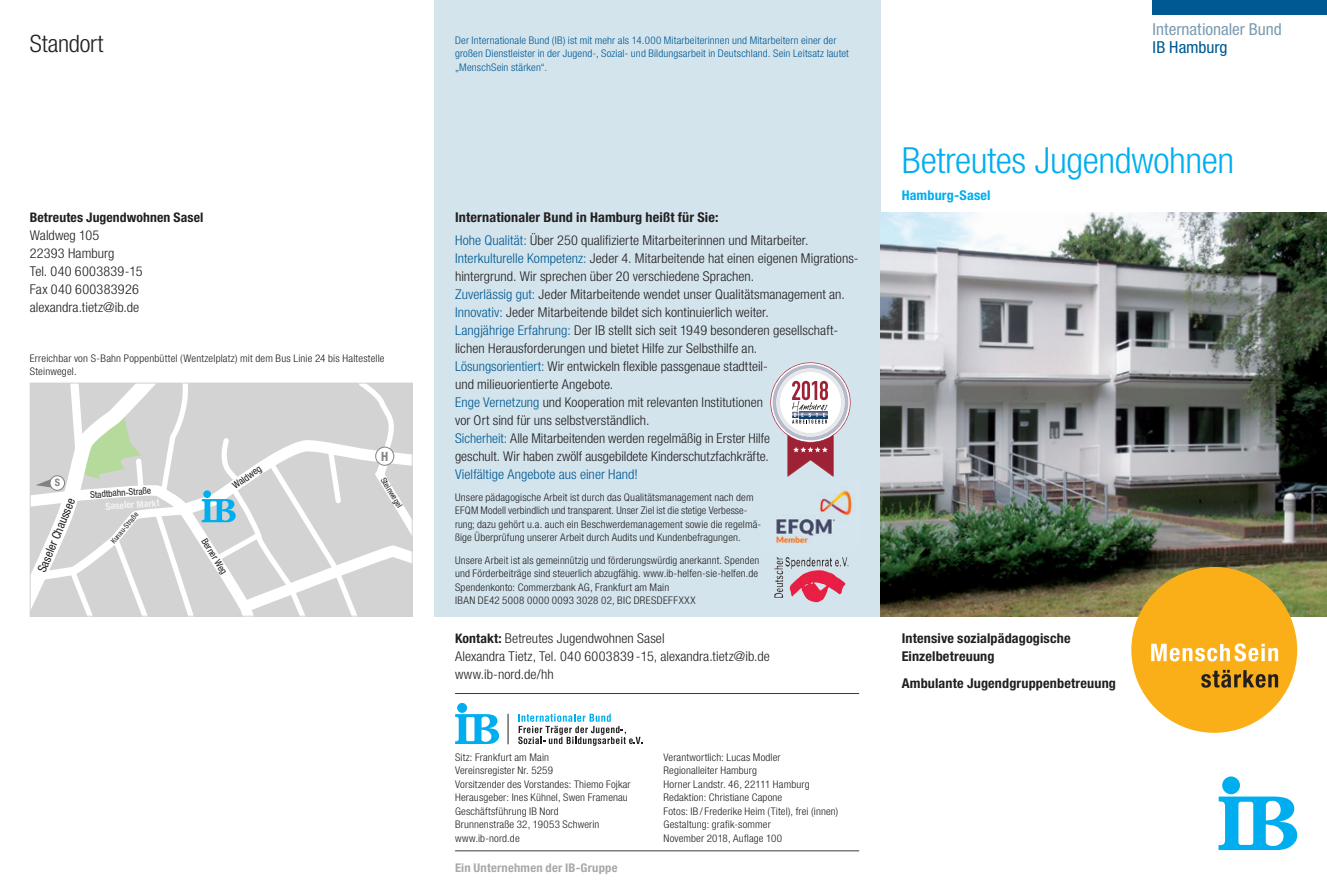
<style>
.page{position:relative;width:1327px;height:893px;background:#fff}
.page>*{position:absolute;margin:0;border:0;box-sizing:border-box;transform-origin:0 0}
._16_titel_kleiner{font:300 condensed 36px "Helvetica Neue LT Std";letter-spacing:-.01em;color:#00aeef;scale:1.05 1}
._16_headlines{font:300 condensed 24px "Helvetica Neue LT Std";letter-spacing:-.01em;color:#231f20;scale:1.04 1}
.t1{font:condensed 16.5px "Helvetica Neue LT Pro";color:#7c9cb1;scale:1.05 1}
.t2{font:condensed 16.5px "Helvetica Neue LT Pro";letter-spacing:-.005em;color:#005992;scale:1.05 1}
._16_fließ_ohne_absat{font:300 condensed 13.5px/18px "Helvetica Neue LT Std";letter-spacing:.005em;color:#231f20;scale:1.05 1}
._16_titel-subline{font:700 condensed 13.5px/18px "Helvetica Neue LT Pro";letter-spacing:.01em;color:#231f20;scale:1.05 1}
.t3{font:300 condensed 13.5px "Helvetica Neue LT Std";letter-spacing:.005em;color:#005992;scale:1.05 1}
._16_titel-subline-2{font:700 condensed 13.5px "Helvetica Neue LT Pro";letter-spacing:.01em;color:#00aeef;scale:1.05 1}
._16_fließ_ohne_absat-2{font:700 condensed 13.2px "Helvetica Neue LT Pro";letter-spacing:.005em;color:#231f20;scale:1.04 1}
.t4{font:700 condensed 12.75px "Helvetica Neue LT Pro";color:#808285}
._16_Bildunterschrift{font:700 condensed 12px "Helvetica Neue LT Pro";letter-spacing:.015em;color:#a8a9ad;scale:1.05 1}
.t5{font:condensed 12px "Helvetica Neue LT Pro";color:#231f20}
._16_klein___Impressu{font:300 condensed 10.5px/13.5px "Helvetica Neue LT Std";letter-spacing:.015em;color:#231f20;scale:1.05 1}
._16_klein___Impressu-2{font:300 condensed 10.5px/13.5px "Helvetica Neue LT Std";letter-spacing:.015em;color:#231f20}
.t6{font:300 condensed 10.5px/13.5px "Helvetica Neue LT Std";letter-spacing:.01em;color:#005992;scale:1.05 1}
.t7{font:700 condensed 10.2px "Helvetica Neue LT Pro";color:#808285}
.t8{font:700 condensed 9.75px "Helvetica Neue";color:#f2f3f4}
.t9{font:condensed 9.75px "Helvetica Neue LT Pro";color:#231f20}
.t10{font:condensed 9.45px "Helvetica Neue LT Pro";color:#231f20}
.t11{font:condensed 9.3px "Helvetica Neue LT Pro";color:#231f20}
.t12{font:condensed 8.25px "Helvetica Neue LT Pro";color:#231f20}
.t13{font:condensed 7.5px "Helvetica Neue LT Pro";color:#231f20}
.s1{color:#005992}
.s2{font-family:"Helvetica Neue LT Pro";font-weight:700;font-size:13.2px}
</style>
<div class="page">
<svg style="left:1218px;top:796px;width:79px;height:54px"></svg>
<div style="left:1222px;top:776px;width:18px;height:18px;background:#00aeef;border-radius:50%"></div>
<hr style="left:455px;top:850px;width:404px;height:1px;background:#383d44">
<svg style="left:455px;top:714px;width:44px;height:30px"></svg>
<div style="left:457px;top:703px;width:10px;height:10px;background:#00aeef;border-radius:50%"></div>
<svg style="left:518px;top:714px;width:124px;height:32px"></svg>
<hr style="left:508px;top:714px;width:1px;height:30px;background:#231f20">
<hr style="left:455px;top:693px;width:404px;height:1px;background:#383d44">
<div style="left:1152px;top:0;width:175px;height:15px;background:#005992"></div>
<div style="left:434px;top:0;width:446px;height:617px;background:#d3e4ed"></div>
<svg style="left:770px;top:362px;width:80px;height:115px"></svg>
<img style="left:776px;top:490px;width:76px;height:54px">
<svg style="left:776px;top:557px;width:13px;height:9px"></svg>
<img style="left:880px;top:213px;width:447px;height:404px">
<div style="left:1131px;top:567px;width:166px;height:166px;background:#faaf18;border-radius:50%"></div>
<svg style="left:1151px;top:643px;width:127px;height:18px"></svg>
<svg style="left:1201px;top:670px;width:77px;height:18px"></svg>
<svg style="left:32px;top:385px;width:378px;height:230px"></svg>
<div style="left:50px;top:476px;width:15px;height:14px;background:#fff;border-radius:50%"></div>
<div style="left:50px;top:475px;width:15px;height:16px;border:1px solid #808285;border-radius:50%"></div>
<div style="left:30px;top:383px;width:382px;height:234px;border:1px solid #d1d2d4"></div>
<p class="_16_headlines" style="left:30px;top:30px;width:72px">Standort</p>
<p class="_16_fließ_ohne_absat-2" style="left:30px;top:209px;width:168px">Betreutes Jugendwohnen Sasel</p>
<p class="_16_fließ_ohne_absat" style="left:30px;top:226px;width:68px">Waldweg 105</p>
<p class="_16_fließ_ohne_absat" style="left:30px;top:244px;width:82px">22393 Hamburg</p>
<p class="_16_fließ_ohne_absat" style="left:30px;top:262px;width:109px">Tel. 040 6003839-15</p>
<p class="_16_fließ_ohne_absat" style="left:30px;top:280px;width:105px">Fax 040 600383926</p>
<p class="_16_fließ_ohne_absat" style="left:30px;top:298px;width:106px">alexandra.tietz@ib.de</p>
<p class="_16_klein___Impressu" style="left:30px;top:351px;width:339px">Erreichbar von S-Bahn Poppenbüttel (Wentzelplatz) mit dem Bus Linie 24 bis Haltestelle<br>Steinwegel.</p>
<p class="t7" style="left:55px;top:477px;width:7px">S</p>
<p class="t5" style="left:35px;top:569px;width:80px;rotate:-67deg">Saseler Chaussee</p>
<p class="t11" style="left:90px;top:489px;width:63px;rotate:-4deg">Stadtbahn-Straße</p>
<p class="t8" style="left:105px;top:498px;width:55px;rotate:-4deg">Saseler Markt</p>
<p class="t13" style="left:109px;top:539px;width:40px;rotate:-50deg">Kunau-Straße</p>
<p class="t9" style="left:230px;top:482px;width:34px;rotate:-36deg">Waldweg</p>
<p class="t10" style="left:208px;top:536px;width:42px;rotate:58deg">Berner Weg</p>
<p class="t4" style="left:381px;top:449px;width:9px">H</p>
<p class="t12" style="left:387px;top:476px;width:35px;rotate:58deg">Steinwegel</p>
<p class="t6" style="left:455px;top:33px;width:377px">Der Internationale Bund (IB) ist mit mehr als 14.000 Mitarbeiterinnen und Mitarbeitern einer der großen Dienstleister in der Jugend-, Sozial- und Bildungsarbeit in Deutschland. Sein Leitsatz lautet „MenschSein stärken“.</p>
<p class="_16_titel-subline" style="left:455px;top:209px;width:252px">Internationaler Bund in Hamburg heißt für Sie:</p>
<p class="_16_fließ_ohne_absat" style="left:455px;top:231px;width:386px"><span class="s1">Hohe Qualität:</span> Über 250 qualifizierte Mitarbeiterinnen und Mitarbeiter.<br><span class="s1">Interkulturelle Kompetenz:</span> Jeder 4. Mitarbeitende hat einen eigenen Migrations&shy;hintergrund. Wir sprechen über 20 verschiedene Sprachen.<br><span class="s1">Zuverlässig gut:</span> Jeder Mitarbeitende wendet unser Qualitätsmanagement an.<br><span class="s1">Innovativ:</span> Jeder Mitarbeitende bildet sich kontinuierlich weiter.<br><span class="s1">Langjährige Erfahrung:</span> Der IB stellt sich seit 1949 besonderen gesellschaft&shy;lichen Herausforderungen und bietet Hilfe zur Selbsthilfe an.<br><span class="s1">Lösungsorientiert:</span> Wir entwickeln flexible passgenaue stadtteil-<br>und milieuorientierte Angebote.<br><span class="s1">Enge Vernetzung</span> und Kooperation mit relevanten Institutionen<br>vor Ort sind für uns selbstverständlich.<br><span class="s1">Sicherheit:</span> Alle Mitarbeitenden werden regelmäßig in Erster Hilfe<br>geschult. Wir haben zwölf ausgebildete Kinderschutzfachkräfte.</p>
<p class="t3" style="left:455px;top:466px;width:176px">Vielfältige Angebote aus einer Hand!</p>
<p class="_16_klein___Impressu" style="left:455px;top:490px;width:293px">Unsere pädagogische Arbeit ist durch das Qualitätsmanagement nach dem EFQM Modell verbindlich und transparent. Unser Ziel ist die stetige Verbesse&shy;rung; dazu gehört u.a. auch ein Beschwerdemanagement sowie die regelmä&shy;ßige Überprüfung unserer Arbeit durch Audits und Kundenbefragungen.</p>
<p class="_16_klein___Impressu-2" style="left:455px;top:553px;width:306px">Unsere Arbeit ist als gemeinnützig und förderungswürdig anerkannt. Spenden und Förderbeiträge sind steuerlich abzugfähig. www.ib-helfen-sie-helfen.de Spendenkonto: Commerzbank AG, Frankfurt am Main<br>IBAN DE42 5008 0000 0093 3028 02, BIC DRESDEFFXXX</p>
<p class="_16_fließ_ohne_absat" style="left:455px;top:629px;width:301px"><span class="s2">Kontakt:</span> Betreutes Jugendwohnen Sasel<br>Alexandra Tietz, Tel. 040 6003839 -15, alexandra.tietz@ib.de</p>
<p class="_16_fließ_ohne_absat" style="left:455px;top:665px;width:95px">www.ib-nord.de/hh</p>
<p class="_16_klein___Impressu" style="left:455px;top:750px;width:95px">Sitz: Frankfurt am Main<br>Vereinsregister Nr. 5259</p>
<p class="_16_klein___Impressu" style="left:455px;top:777px;width:169px">Vorsitzender des Vorstandes: Thiemo Fojkar</p>
<p class="_16_klein___Impressu" style="left:455px;top:791px;width:166px">Herausgeber: Ines Kühnel, Swen Framenau</p>
<p class="_16_klein___Impressu" style="left:455px;top:804px;width:100px">Geschäftsführung IB Nord</p>
<p class="_16_klein___Impressu" style="left:455px;top:818px;width:139px">Brunnenstraße 32, 19053 Schwerin</p>
<p class="_16_klein___Impressu" style="left:455px;top:831px;width:63px">www.ib-nord.de</p>
<p class="_16_Bildunterschrift" style="left:455px;top:860px;width:156px">Ein Unternehmen der IB-Gruppe</p>
<p class="_16_klein___Impressu" style="left:663px;top:750px;width:168px">Verantwortlich: Lucas Modler<br>Regionalleiter Hamburg<br>Horner Landstr. 46, 22111 Hamburg<br>Redaktion: Christiane Capone<br>Fotos: IB / Frederike Heim (Titel), frei (innen)<br>Gestaltung: grafik-sommer<br>November 2018, Auflage 100</p>
<p class="t1" style="left:1152px;top:20px;width:125px">Internationaler Bund</p>
<p class="t2" style="left:1152px;top:38px;width:73px">IB Hamburg</p>
<p class="_16_titel_kleiner" style="left:901px;top:139px;width:318px">Betreutes Jugendwohnen</p>
<p class="_16_titel-subline-2" style="left:901px;top:187px;width:86px">Hamburg-Sasel</p>
<p class="_16_titel-subline" style="left:901px;top:629px;width:162px">Intensive sozialpädagogische<br>Einzelbetreuung</p>
<p class="_16_titel-subline" style="left:901px;top:674px;width:206px">Ambulante Jugendgruppenbetreuung</p>
</div>
